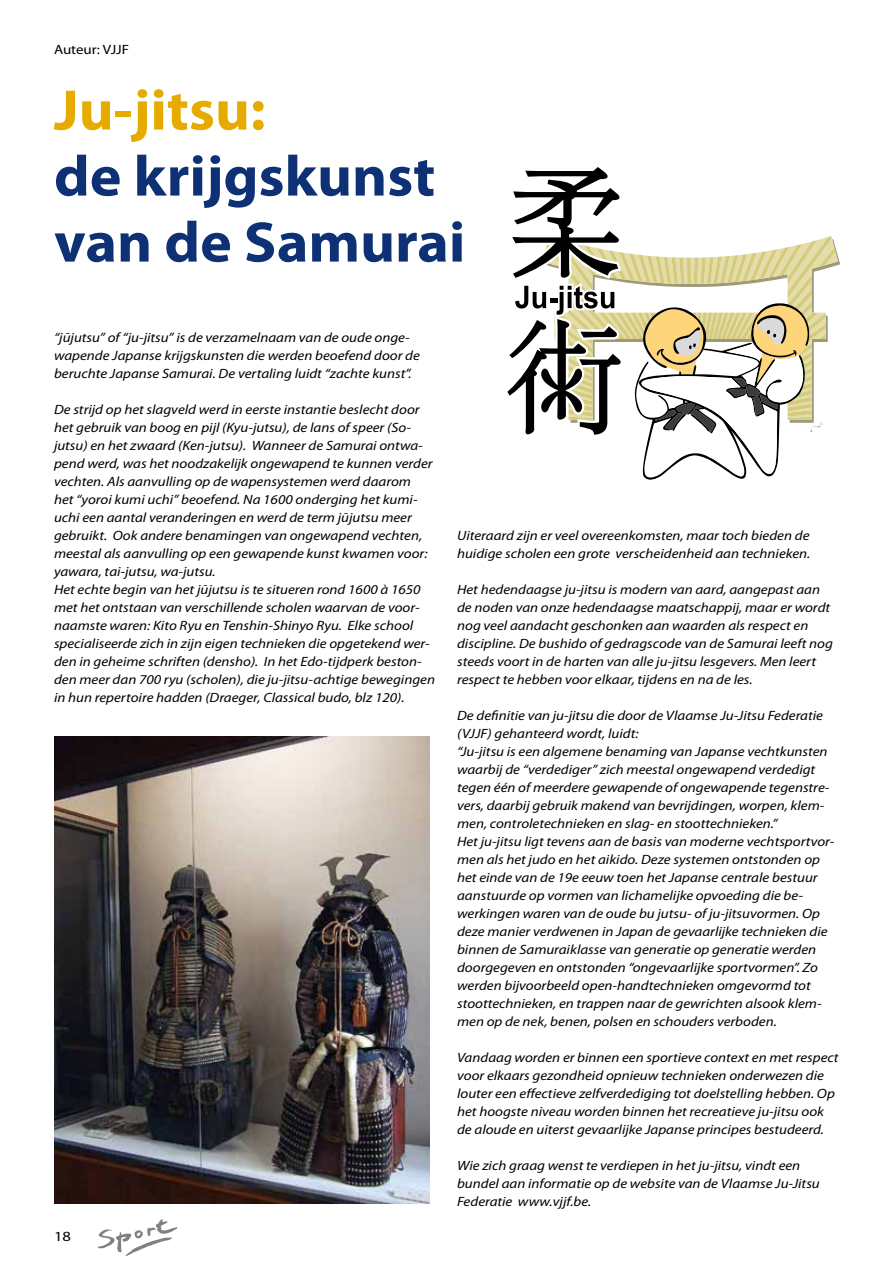
<style>
.page{position:relative;width:893px;height:1263px;background:#fff}
.page>*{position:absolute;margin:0;border:0;box-sizing:border-box;transform-origin:0 0}
.t1{font:700 57.6px/66px "Myriad Pro";color:#0d3174;scale:1.04 1}
.t2{font:700 57.6px "Myriad Pro";color:#e7ab00;scale:1.04 1}
.t3{font:14.1px "Myriad Pro";color:#000;scale:1.18 1}
.t4{font:italic 13.5px/18px "Myriad Pro";color:#000;scale:1.11 1}
.t5{font:13.5px "Myriad Pro";color:#000;scale:1.11 1}
</style>
<div class="page">
<img style="left:98px;top:1219px;width:80px;height:38px">
<svg style="left:507px;top:167px;width:332px;height:313px"></svg>
<img style="left:54px;top:736px;width:375px;height:467px">
<p class="t5" style="left:54px;top:41px;width:69px">Auteur: VJJF</p>
<h1 class="t2" style="left:54px;top:73px;width:205px">Ju-jitsu:</h1>
<h1 class="t1" style="left:54px;top:141px;width:397px">de krijgskunst van de Samurai</h1>
<p class="t4" style="left:54px;top:328px;width:331px">“jūjutsu” of “ju-jitsu” is de verzamelnaam van de oude onge&shy;wapende Japanse krijgskunsten die werden beoefend door de beruchte Japanse Samurai. De vertaling luidt “zachte kunst”.</p>
<p class="t4" style="left:54px;top:400px;width:345px">De strijd op het slagveld werd in eerste instantie beslecht door het gebruik van boog en pijl (Kyu-jutsu), de lans of speer (So&shy;jutsu) en het zwaard (Ken-jutsu). Wanneer de Samurai ontwa&shy;pend werd, was het noodzakelijk ongewapend te kunnen verder vechten. Als aanvulling op de wapensystemen werd daarom<br>het “yoroi kumi uchi” beoefend. Na 1600 onderging het kumi&shy;uchi een aantal veranderingen en werd de term jūjutsu meer gebruikt. Ook andere benamingen van ongewapend vechten, meestal als aanvulling op een gewapende kunst kwamen voor: yawara, tai-jutsu, wa-jutsu.<br>Het echte begin van het jūjutsu is te situeren rond 1600 à 1650 met het ontstaan van verschillende scholen waarvan de voor&shy;naamste waren: Kito Ryu en Tenshin-Shinyo Ryu. Elke school specialiseerde zich in zijn eigen technieken die opgetekend wer&shy;den in geheime schriften (densho). In het Edo-tijdperk beston&shy;den meer dan 700 ryu (scholen), die ju-jitsu-achtige bewegingen in hun repertoire hadden (Draeger, Classical budo, blz 120).</p>
<p class="t3" style="left:54px;top:1228px;width:16px">18</p>
<p class="t4" style="left:457px;top:526px;width:320px">Uiteraard zijn er veel overeenkomsten, maar toch bieden de huidige scholen een grote verscheidenheid aan technieken.</p>
<p class="t4" style="left:457px;top:580px;width:340px">Het hedendaagse ju-jitsu is modern van aard, aangepast aan de noden van onze hedendaagse maatschappij, maar er wordt nog veel aandacht geschonken aan waarden als respect en discipline. De bushido of gedragscode van de Samurai leeft nog steeds voort in de harten van alle ju-jitsu lesgevers. Men leert respect te hebben voor elkaar, tijdens en na de les.</p>
<p class="t4" style="left:457px;top:706px;width:341px">De definitie van ju-jitsu die door de Vlaamse Ju-Jitsu Federatie (VJJF) gehanteerd wordt, luidt:<br>“Ju-jitsu is een algemene benaming van Japanse vechtkunsten waarbij de “verdediger” zich meestal ongewapend verdedigt tegen één of meerdere gewapende of ongewapende tegenstre&shy;vers, daarbij gebruik makend van bevrijdingen, worpen, klem&shy;men, controletechnieken en slag- en stoottechnieken.”<br>Het ju-jitsu ligt tevens aan de basis van moderne vechtsportvor&shy;men als het judo en het aikido. Deze systemen ontstonden op het einde van de 19e eeuw toen het Japanse centrale bestuur aanstuurde op vormen van lichamelijke opvoeding die be&shy;werkingen waren van de oude bu jutsu- of ju-jitsuvormen. Op deze manier verdwenen in Japan de gevaarlijke technieken die binnen de Samuraiklasse van generatie op generatie werden doorgegeven en ontstonden “ongevaarlijke sportvormen”. Zo werden bijvoorbeeld open-handtechnieken omgevormd tot stoottechnieken, en trappen naar de gewrichten alsook klem&shy;men op de nek, benen, polsen en schouders verboden.</p>
<p class="t4" style="left:457px;top:1048px;width:345px">Vandaag worden er binnen een sportieve context en met respect voor elkaars gezondheid opnieuw technieken onderwezen die louter een effectieve zelfverdediging tot doelstelling hebben. Op het hoogste niveau worden binnen het recreatieve ju-jitsu ook de aloude en uiterst gevaarlijke Japanse principes bestudeerd.</p>
<p class="t4" style="left:457px;top:1156px;width:328px">Wie zich graag wenst te verdiepen in het ju-jitsu, vindt een bundel aan informatie op de website van de Vlaamse Ju-Jitsu<br>Federatie www.vjjf.be.</p>
</div>
